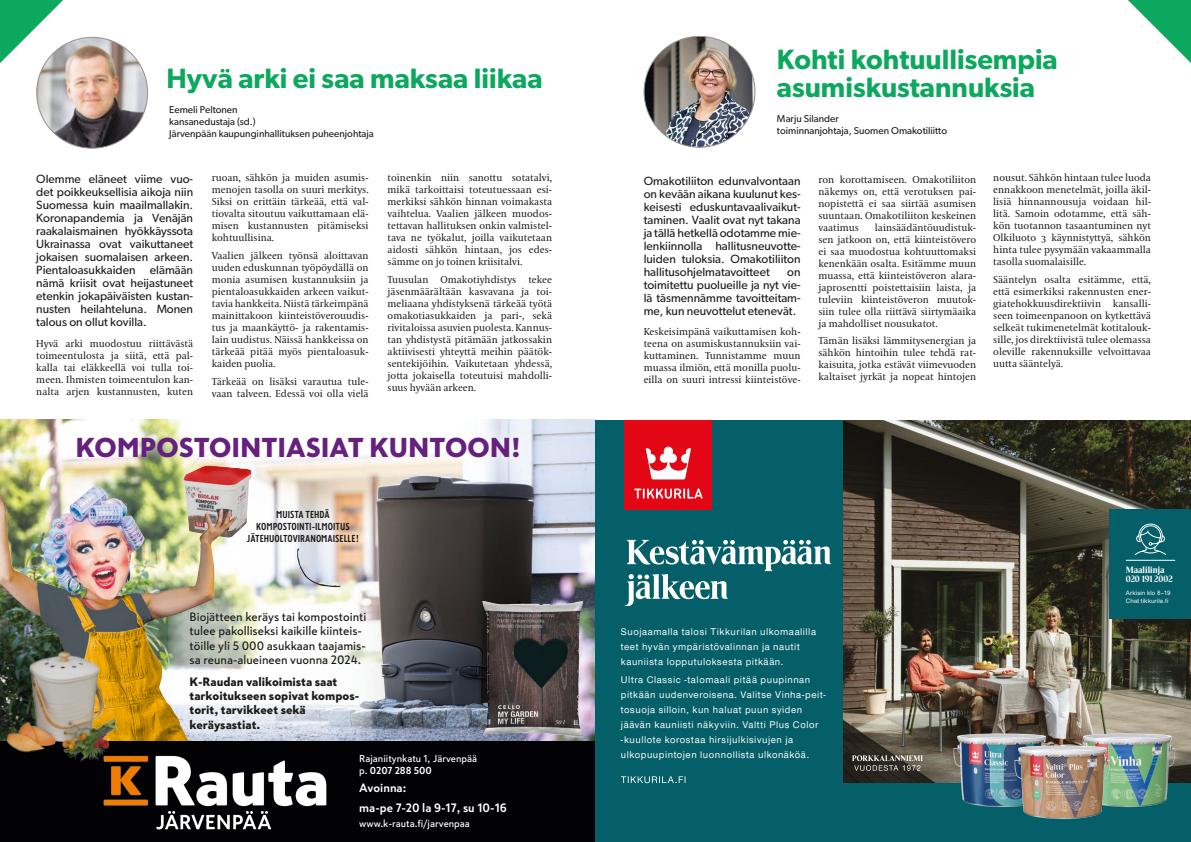
<style>
.page{position:relative;width:1191px;height:842px;background:#fff}
.page>*{position:absolute;margin:0;border:0;box-sizing:border-box;transform-origin:0 0}
.Otsikko{font:600 28px/28px "Gibson";color:#0ba85d}
.t1{font:900 27px "Skatta Sans";color:#65217d}
.Ingressi{font:12px/13px "Gibson";color:#1d1d1b;text-align:justify}
.t2{font:500 12px/14.4px "Skatta Sans";color:#1d1d1b}
.t3{font:900 12px/14.4px "Skatta Sans";color:#1d1d1b}
.t4{font:700 12px/19.2px "Skatta Sans";color:#fff}
.Leipis{font:10px/12px "Coranto 2";color:#1d1d1b;text-align:justify}
.t5{font:500 10px/15px "Nimbus Sans Novus";letter-spacing:.055em;color:#fff}
.Tekijä{font:10px/12px "Gibson";color:#1d1d1b}
.t6{font:500 10px/12px "Skatta Sans";color:#fff}
.t7{font:700 10px/12px "Skatta Sans Condensed";color:#1d1d1b;text-align:center}
.t8{font:9.1px/9.1px "Tikkurila Consumer Serif";letter-spacing:-.005em;color:#fff}
.t9{font:500 6.5px/8.7px "Nimbus Sans Novus";letter-spacing:.015em;color:#fff}
.s1{font-weight:700}
</style>
<div class="page">
<svg style="left:1128px;top:0;width:63px;height:63px"></svg>
<svg style="left:0;top:0;width:115px;height:117px"></svg>
<img style="left:644px;top:36px;width:111px;height:111px;border-radius:55px">
<img style="left:37px;top:37px;width:111px;height:111px;border-radius:55px">
<img style="left:0;top:420px;width:595px;height:321px">
<svg style="left:245px;top:596px;width:131px;height:142px"></svg>
<img style="left:182px;top:470px;width:70px;height:68px">
<img style="left:0;top:475px;width:245px;height:266px">
<div style="left:0;top:741px;width:595px;height:101px;background:#020204"></div>
<img style="left:121px;top:755px;width:206px;height:75px">
<img style="left:482px;top:601px;width:101px;height:137px">
<div style="left:64px;top:424px;width:467px;height:46px;background:#fff;opacity:.9"></div>
<div style="left:180px;top:602px;width:196px;height:72px;background:#fff;opacity:.9"></div>
<div style="left:180px;top:667px;width:188px;height:74px;background:#fff;opacity:.9"></div>
<img style="left:291px;top:543px;width:53px;height:49px">
<img style="left:0;top:635px;width:168px;height:130px">
<img style="left:0;top:726px;width:121px;height:80px">
<div style="left:595px;top:420px;width:596px;height:422px;background:#055f68"></div>
<div style="left:624px;top:420px;width:88px;height:90px;background:#e30614"></div>
<svg style="left:634px;top:488px;width:68px;height:11px"></svg>
<svg style="left:645px;top:447px;width:46px;height:32px"></svg>
<img style="left:843px;top:420px;width:348px;height:362px">
<svg style="left:852px;top:755px;width:70px;height:16px"></svg>
<div style="left:1109px;top:510px;width:82px;height:109px;background:#055f68"></div>
<svg style="left:1125px;top:523px;width:50px;height:38px"></svg>
<img style="left:942px;top:708px;width:118px;height:100px">
<img style="left:1068px;top:708px;width:118px;height:17px">
<img style="left:1003px;top:720px;width:118px;height:100px">
<svg style="left:624px;top:540px;width:207px;height:66px"></svg>
<svg style="left:621px;top:776px;width:64px;height:7px"></svg>
<img style="left:1074px;top:725px;width:117px;height:95px">
<p class="Otsikko" style="left:167px;top:64px;width:377px">Hyvä arki ei saa maksaa liikaa</p>
<p class="Otsikko" style="left:777px;top:44px;width:282px">Kohti kohtuullisempia asumiskustannuksia</p>
<p class="Tekijä" style="left:169px;top:103px;width:206px">Eemeli Peltonen<br>kansanedustaja (sd.)<br>Järvenpään kaupunginhallituksen puheenjohtaja</p>
<p class="Tekijä" style="left:777px;top:112px;width:172px">Marju Silander<br>toiminnanjohtaja, Suomen Omakotiliitto</p>
<p class="Ingressi" style="left:36px;top:172px;width:158px">Olemme eläneet viime vuo&shy;det poikkeuksellisia aikoja niin Suomessa kuin maailmallakin.<br>Koronapandemia ja Venäjän raakalaismainen hyökkäyssota Ukrainassa ovat vaikuttaneet jokaisen suomalaisen arkeen.<br>Pientaloasukkaiden elämään nämä kriisit ovat heijastuneet etenkin jokapäiväisten kustan&shy;nusten heilahteluna. Monen talous on ollut kovilla.</p>
<p class="Leipis" style="left:36px;top:338px;width:158px">Hyvä arki muodostuu riittävästä toimeentulosta ja siitä, että pal&shy;kalla tai eläkkeellä voi tulla toi&shy;meen. Ihmisten toimeentulon kan&shy;nalta arjen kustannusten, kuten</p>
<p class="Leipis" style="left:212px;top:172px;width:158px">ruoan, sähkön ja muiden asumis&shy;menojen tasolla on suuri merkitys.<br>Siksi on erittäin tärkeää, että val&shy;tiovalta sitoutuu vaikuttamaan elä&shy;misen kustannusten pitämiseksi kohtuullisina.</p>
<p class="Leipis" style="left:212px;top:250px;width:158px">Vaalien jälkeen työnsä aloittavan uuden eduskunnan työpöydällä on monia asumisen kustannuksiin ja pientaloasukkaiden arkeen vaikut&shy;tavia hankkeita. Niistä tärkeimpänä mainittakoon kiinteistöverouudis&shy;tus ja maankäyttö- ja rakentamis&shy;lain uudistus. Näissä hankkeissa on tärkeää pitää myös pientaloasuk&shy;kaiden puolia.</p>
<p class="Leipis" style="left:212px;top:376px;width:158px">Tärkeää on lisäksi varautua tule&shy;vaan talveen. Edessä voi olla vielä</p>
<p class="Leipis" style="left:387px;top:172px;width:166px">toinenkin niin sanottu sotatalvi, mikä tarkoittaisi toteutuessaan esi&shy;merkiksi sähkön hinnan voimakasta vaihtelua. Vaalien jälkeen muodos&shy;tettavan hallituksen onkin valmistel&shy;tava ne työkalut, joilla vaikutetaan aidosti sähkön hintaan, jos edes&shy;sämme on jo toinen kriisitalvi.</p>
<p class="Leipis" style="left:387px;top:274px;width:166px">Tuusulan Omakotiyhdistys tekee jäsenmäärältään kasvavana ja toi&shy;meliaana yhdistyksenä tärkeää työtä omakotiasukkaiden ja pari-, sekä rivitaloissa asuvien puolesta. Kannus&shy;tan yhdistystä pitämään jatkossakin aktiivisesti yhteyttä meihin päätök&shy;sentekijöihin. Vaikutetaan yhdessä, jotta jokaisella toteutuisi mahdolli&shy;suus hyvään arkeen.</p>
<p class="t1" style="left:76px;top:427px;width:446px">KOMPOSTOINTIASIAT KUNTOON!</p>
<p class="Ingressi" style="left:643px;top:174px;width:158px">Omakotiliiton edunvalvontaan on kevään aikana kuulunut kes&shy;keisesti eduskuntavaalivaikut&shy;taminen. Vaalit ovat nyt takana ja tällä hetkellä odotamme mie&shy;lenkiinnolla hallitusneuvotte&shy;luiden tuloksia. Omakotiliiton hallitusohjelmatavoitteet</p>
<p class="Ingressi" style="left:643px;top:265px;width:158px;text-indent:144px">on toimitettu puolueille ja nyt vie&shy;lä täsmennämme tavoitteitam&shy;me, kun neuvottelut etenevät.</p>
<p class="Leipis" style="left:643px;top:326px;width:158px">Keskeisimpänä vaikuttamisen koh&shy;teena on asumiskustannuksiin vai&shy;kuttaminen. Tunnistamme muun muassa ilmiön, että monilla puolu&shy;eilla on suuri intressi kiinteistöve-</p>
<p class="Leipis" style="left:818px;top:173px;width:159px">ron korottamiseen. Omakotiliiton näkemys on, että verotuksen pai&shy;nopistettä ei saa siirtää asumisen suuntaan. Omakotiliiton keskeinen vaatimus</p>
<p class="Leipis" style="left:818px;top:221px;width:159px;text-indent:56px">lainsäädäntöuudistuk&shy;sen jatkoon on, että kiinteistövero ei saa muodostua kohtuuttomaksi kenenkään osalta. Esitämme muun muassa, että kiinteistöveron alara&shy;japrosentti poistettaisiin laista, ja tuleviin kiinteistöveron muutok&shy;siin tulee olla riittävä siirtymäaika ja mahdolliset nousukatot.</p>
<p class="Leipis" style="left:818px;top:335px;width:159px">Tämän lisäksi lämmitysenergian ja sähkön hintoihin tulee tehdä rat&shy;kaisuita, jotka estävät viimevuoden kaltaiset jyrkät ja nopeat hintojen</p>
<p class="Leipis" style="left:993px;top:172px;width:159px">nousut. Sähkön hintaan tulee luoda ennakkoon menetelmät, joilla äkil&shy;lisiä hinnannousuja voidaan hil&shy;litä. Samoin odotamme, että säh&shy;kön tuotannon tasaantuminen nyt Olkiluoto 3 käynnistyttyä, sähkön hinta tulee pysymään vakaammalla tasolla suomalaisille.</p>
<p class="Leipis" style="left:993px;top:274px;width:159px">Sääntelyn osalta esitämme, että, että esimerkiksi rakennusten ener&shy;giatehokkuusdirektiivin kansalli&shy;seen toimeenpanoon on kytkettävä selkeät tukimenetelmät kotitalouk&shy;sille, jos direktiivistä tulee olemassa oleville rakennuksille velvoittavaa uutta sääntelyä.</p>
<p class="t7" style="left:247px;top:508px;width:114px">MUISTA TEHDÄ<br>KOMPOSTOINTI-ILMOITUS<br>JÄTEHUOLTOVIRANOMAISELLE!</p>
<p class="t2" style="left:190px;top:609px;width:178px">Biojätteen keräys tai kompostointi tulee pakolliseksi kaikille kiinteis&shy;töille yli 5 000 asukkaan taajamis&shy;sa reuna-alueineen vuonna 2024.</p>
<p class="t3" style="left:190px;top:674px;width:171px">K-Raudan valikoimista saat tarkoitukseen sopivat kompos&shy;torit, tarvikkeet sekä keräysastiat.</p>
<p class="t6" style="left:359px;top:752px;width:119px">Rajaniitynkatu 1, Järvenpää p. <span class="s1">0207 288 500</span></p>
<p class="t4" style="left:359px;top:778px;width:149px">Avoinna:<br>ma-pe 7-20 la 9-17, su 10-16</p>
<p class="t6" style="left:359px;top:817px;width:112px">www.k-rauta.fi/jarvenpaa</p>
<p class="t5" style="left:621px;top:624px;width:197px">Suojaamalla talosi Tikkurilan ulkomaalilla teet hyvän ympäristövalinnan ja nautit kauniista lopputuloksesta pitkään.</p>
<p class="t5" style="left:621px;top:672px;width:206px">Ultra Classic -talomaali pitää puupinnan pitkään uudenveroisena. Valitse Vinha-peit&shy;tosuoja silloin, kun haluat puun syiden jäävän kauniisti näkyviin. Valtti Plus Color -kuullote korostaa hirsijulkisivujen ja ulkopuupintojen luonnollista ulkonäköä.</p>
<p class="t8" style="left:1125px;top:565px;width:48px">Maalilinja<br>020 191 2002</p>
<p class="t9" style="left:1125px;top:588px;width:46px">Arkisin klo 8–19<br>Chat tikkurila.fi</p>
</div>
